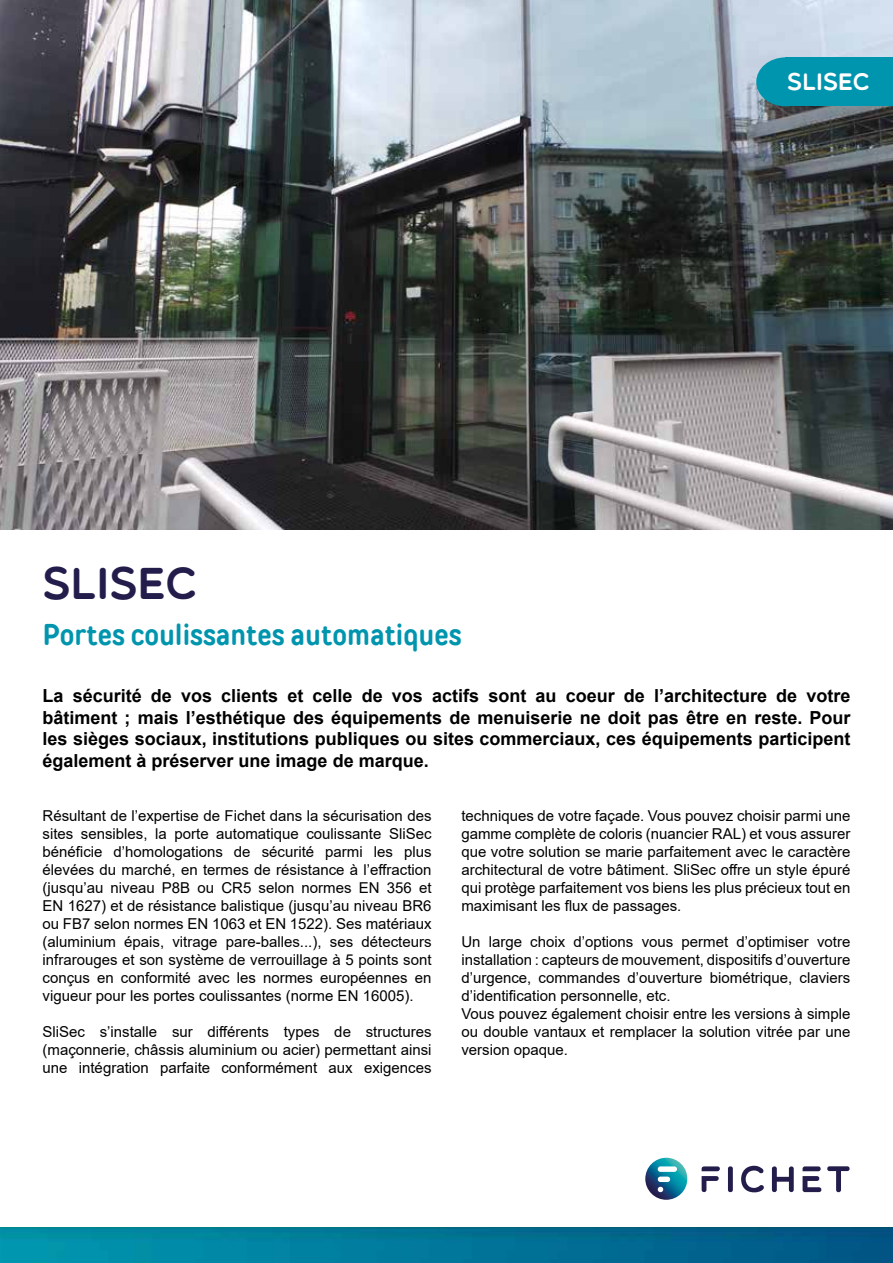
<style>
.page{position:relative;width:893px;height:1263px;background:#fff}
.page>*{position:absolute;margin:0;border:0;box-sizing:border-box;transform-origin:0 0}
.t1{font:45px "Multicolore";color:#231d4c}
.t2{font:700 30px "TT Rounds Condensed";color:#0095ae}
.t3{font:24px "Multicolore";color:#fff}
.t4{font:700 18px/21.6px "Arial";color:#000;text-align:justify}
.t5{font:15px/18px "Arial";color:#000;text-align:justify}
</style>
<div class="page">
<img style="left:0;top:0;width:893px;height:530px">
<div style="left:786px;top:57px;width:107px;height:49px;background:#0095ae"></div>
<div style="left:756px;top:57px;width:58px;height:49px;background:#0095ae;border-radius:50%"></div>
<svg style="left:645px;top:1158px;width:42px;height:42px"></svg>
<div style="left:658px;top:1166px;width:19px;height:6px;background:#fff;border-radius:3px"></div>
<div style="left:658px;top:1176px;width:12px;height:6px;background:#fff;border-radius:3px"></div>
<svg style="left:658px;top:1186px;width:5px;height:6px"></svg>
<svg style="left:728px;top:1166px;width:5px;height:27px"></svg>
<svg style="left:741px;top:1166px;width:23px;height:26px"></svg>
<svg style="left:772px;top:1166px;width:22px;height:26px"></svg>
<svg style="left:802px;top:1166px;width:48px;height:27px"></svg>
<svg style="left:702px;top:1166px;width:18px;height:26px"></svg>
<img style="left:0;top:1227px;width:893px;height:36px">
<h1 class="t1" style="left:43px;top:556px;width:156px">SLISEC</h1>
<h2 class="t2" style="left:43px;top:615px;width:420px">Portes coulissantes automatiques</h2>
<h3 class="t3" style="left:787px;top:67px;width:84px">SLISEC</h3>
<p class="t4" style="left:43px;top:685px;width:809px">La sécurité de vos clients et celle de vos actifs sont au coeur de l’architecture de votre bâtiment ; mais l’esthétique des équipements de menuiserie ne doit pas être en reste. Pour les sièges sociaux, institutions publiques ou sites commerciaux, ces équipements participent également à préserver une image de marque.</p>
<p class="t5" style="left:43px;top:807px;width:391px">Résultant de l’expertise de Fichet dans la sécurisation des sites sensibles, la porte automatique coulissante SliSec bénéficie d’homologations de sécurité parmi les plus élevées du marché, en termes de résistance à l’effraction (jusqu’au niveau P8B ou CR5 selon normes EN 356 et EN 1627) et de résistance balistique (jusqu’au niveau BR6 ou FB7 selon normes EN 1063 et EN 1522). Ses matériaux (aluminium épais, vitrage pare-balles...), ses détecteurs infrarouges et son système de verrouillage à 5 points sont conçus en conformité avec les normes européennes en vigueur pour les portes coulissantes (norme EN 16005).</p>
<p class="t5" style="left:43px;top:1023px;width:391px">SliSec s’installe sur différents types de structures (maçonnerie, châssis aluminium ou acier) permettant ainsi une intégration parfaite conformément aux exigences</p>
<p class="t5" style="left:461px;top:807px;width:391px">techniques de votre façade. Vous pouvez choisir parmi une gamme complète de coloris (nuancier RAL) et vous assurer que votre solution se marie parfaitement avec le caractère architectural de votre bâtiment. SliSec offre un style épuré qui protège parfaitement vos biens les plus précieux tout en maximisant les flux de passages.</p>
<p class="t5" style="left:461px;top:933px;width:391px;text-align:left">Un large choix d’options vous permet d’optimiser votre installation : capteurs de mouvement, dispositifs d’ouverture d’urgence, commandes d’ouverture biométrique, claviers d’identification personnelle, etc.<br>Vous pouvez également choisir entre les versions à simple ou double vantaux et remplacer la solution vitrée par une version opaque.</p>
</div>
